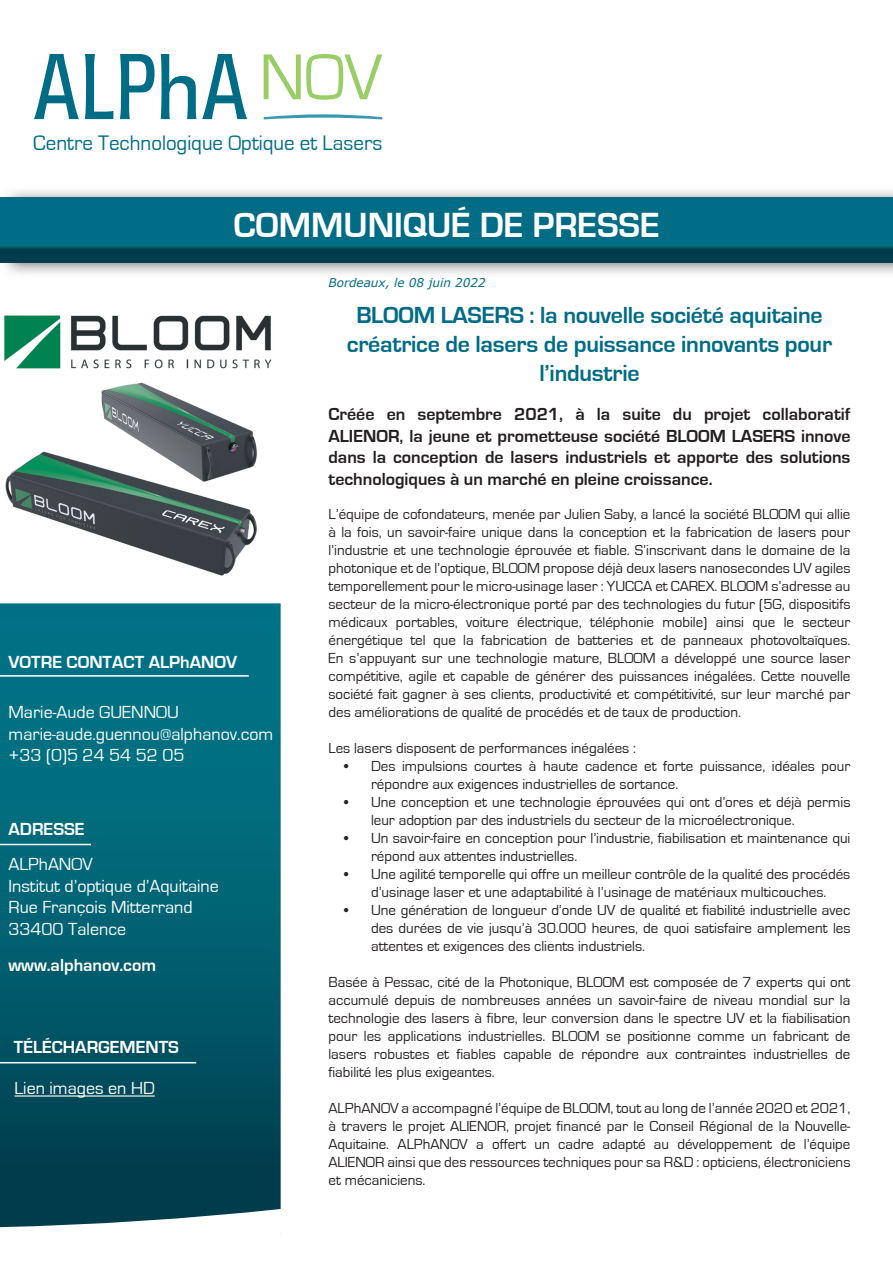
<style>
.page{position:relative;width:893px;height:1263px;background:#fff}
.page>*{position:absolute;margin:0;border:0;box-sizing:border-box;transform-origin:0 0}
.t1{font:700 36px "Eurostile";color:#fff}
.t2{font:700 24px/28.8px "Eurostile";letter-spacing:-.01em;color:#006c85;text-align:center}
.t3{font:21.6px "Eurostile";color:#006c85}
.t4{font:700 18px/21.6px "Eurostile";color:#231f20;text-align:justify}
.t5{font:18px/21.6px "Eurostile";color:#fff}
.t6{font:700 18px "Eurostile";color:#fff}
.t7{font:15px/18px "Eurostile";color:#231f20;text-align:justify}
.t8{font:italic 12px "Verdana";color:#006c85}
</style>
<div class="page">
<div style="left:0;top:186px;width:893px;height:93px;background:#231f20;opacity:.61"></div>
<svg style="left:0;top:198px;width:893px;height:64px;background:#006177"></svg>
<img style="left:4px;top:315px;width:268px;height:261px">
<svg style="left:264px;top:114px;width:118px;height:5px"></svg>
<svg style="left:264px;top:54px;width:118px;height:46px"></svg>
<svg style="left:34px;top:54px;width:45px;height:65px"></svg>
<svg style="left:85px;top:54px;width:28px;height:65px"></svg>
<svg style="left:120px;top:54px;width:35px;height:65px"></svg>
<svg style="left:161px;top:54px;width:35px;height:65px"></svg>
<svg style="left:202px;top:54px;width:45px;height:65px"></svg>
<svg style="left:0;top:603px;width:281px;height:625px;background:#046071"></svg>
<hr style="left:0;top:675px;width:249px;height:2px;background:#fff">
<hr style="left:0;top:844px;width:91px;height:1px;background:#fff">
<hr style="left:0;top:1062px;width:196px;height:1px;background:#fff">
<hr style="left:15px;top:1095px;width:140px;height:1px;background:#fff">
<h3 class="t3" style="left:33px;top:132px;width:351px">Centre Technologique Optique et Lasers</h3>
<p class="t1" style="left:233px;top:205px;width:428px">COMMUNIQUÉ DE PRESSE</p>
<p class="t6" style="left:9px;top:652px;width:230px">VOTRE CONTACT ALPhANOV</p>
<p class="t5" style="left:9px;top:702px;width:266px">Marie-Aude GUENNOU marie-aude.guennou@alphanov.com +33 (0)5 24 54 52 05</p>
<p class="t6" style="left:9px;top:819px;width:78px">ADRESSE</p>
<p class="t5" style="left:9px;top:854px;width:86px">ALPhANOV</p>
<p class="t5" style="left:9px;top:875px;width:212px">Institut d’optique d’Aquitaine</p>
<p class="t5" style="left:9px;top:897px;width:186px">Rue François Mitterrand</p>
<p class="t5" style="left:9px;top:919px;width:119px">33400 Talence</p>
<p class="t6" style="left:9px;top:955px;width:149px">www.alphanov.com</p>
<p class="t6" style="left:14px;top:1037px;width:167px">TÉLÉCHARGEMENTS</p>
<p class="t5" style="left:15px;top:1078px;width:142px">Lien images en HD</p>
<p class="t8" style="left:328px;top:275px;width:159px">Bordeaux, le 08 juin 2022</p>
<p class="t2" style="left:347px;top:301px;width:487px">BLOOM LASERS : la nouvelle société aquitaine créatrice de lasers de puissance innovants pour l’industrie</p>
<p class="t4" style="left:328px;top:404px;width:523px">Créée en septembre 2021, à la suite du projet collaboratif ALIENOR, la jeune et prometteuse société BLOOM LASERS innove dans la conception de lasers industriels et apporte des solutions technologiques à un marché en pleine croissance.</p>
<p class="t7" style="left:328px;top:506px;width:523px">L’équipe de cofondateurs, menée par Julien Saby, a lancé la société BLOOM qui allie à la fois, un savoir-faire unique dans la conception et la fabrication de lasers pour l’industrie et une technologie éprouvée et fiable. S’inscrivant dans le domaine de la photonique et de l’optique, BLOOM propose déjà deux lasers nanosecondes UV agiles temporellement pour le micro-usinage laser : YUCCA et CAREX. BLOOM s’adresse au secteur de la micro-électronique porté par des technologies du futur (5G, dispositifs médicaux portables, voiture électrique, téléphonie mobile) ainsi que le secteur énergétique tel que la fabrication de batteries et de panneaux photovoltaïques.<br>En s’appuyant sur une technologie mature, BLOOM a développé une source laser compétitive, agile et capable de générer des puissances inégalées. Cette nouvelle société fait gagner à ses clients, productivité et compétitivité, sur leur marché par des améliorations de qualité de procédés et de taux de production.</p>
<p class="t7" style="left:328px;top:740px;width:309px">Les lasers disposent de performances inégalées :</p>
<p class="t7" style="left:371px;top:758px;width:481px;text-indent:-27px">• Des impulsions courtes à haute cadence et forte puissance, idéales pour répondre aux exigences industrielles de sortance.</p>
<p class="t7" style="left:371px;top:794px;width:481px;text-indent:-27px">• Une conception et une technologie éprouvées qui ont d’ores et déjà permis leur adoption par des industriels du secteur de la microélectronique.</p>
<p class="t7" style="left:371px;top:830px;width:481px;text-indent:-27px">• Un savoir-faire en conception pour l’industrie, fiabilisation et maintenance qui répond aux attentes industrielles.</p>
<p class="t7" style="left:344px;top:866px;width:508px;text-align:center">• Une agilité temporelle qui offre un meilleur contrôle de la qualité des procédés d’usinage laser et une adaptabilité à l’usinage de matériaux multicouches.</p>
<p class="t7" style="left:371px;top:902px;width:481px;text-indent:-27px">• Une génération de longueur d’onde UV de qualité et fiabilité industrielle avec des durées de vie jusqu’à 30.000 heures, de quoi satisfaire amplement les attentes et exigences des clients industriels.</p>
<p class="t7" style="left:328px;top:974px;width:523px">Basée à Pessac, cité de la Photonique, BLOOM est composée de 7 experts qui ont accumulé depuis de nombreuses années un savoir-faire de niveau mondial sur la technologie des lasers à fibre, leur conversion dans le spectre UV et la fiabilisation pour les applications industrielles. BLOOM se positionne comme un fabricant de lasers robustes et fiables capable de répondre aux contraintes industrielles de fiabilité les plus exigeantes.</p>
<p class="t7" style="left:328px;top:1100px;width:523px">ALPhANOV a accompagné l’équipe de BLOOM, tout au long de l’année 2020 et 2021, à travers le projet ALIENOR, projet financé par le Conseil Régional de la Nouvelle-Aquitaine. ALPhANOV a offert un cadre adapté au développement de l’équipe ALIENOR ainsi que des ressources techniques pour sa R&amp;D : opticiens, électroniciens et mécaniciens.</p>
</div>
